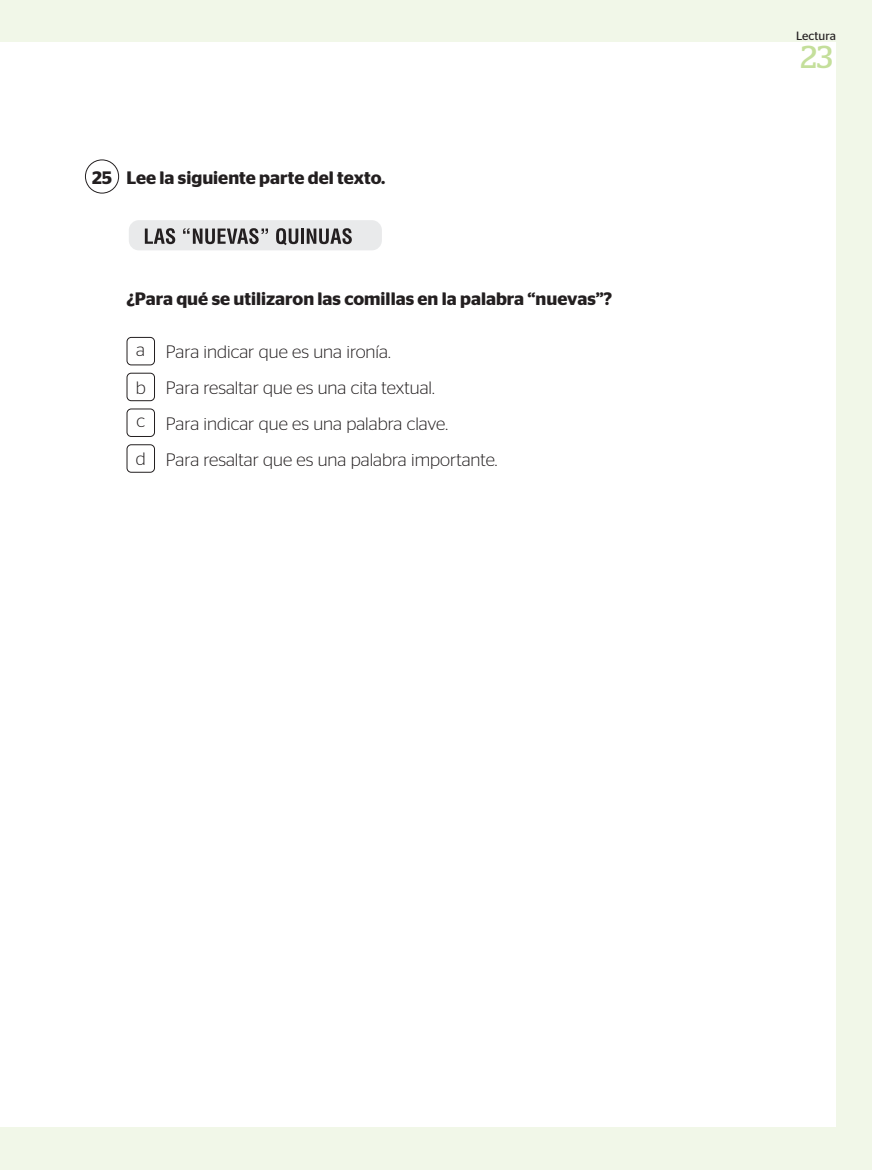
<style>
.page{position:relative;width:872px;height:1170px;background:#fff}
.page>*{position:absolute;margin:0;border:0;box-sizing:border-box;transform-origin:0 0}
.t1{font:31.65px "Stag";color:#c4df9b}
.t2{font:300 18px/36px "Stag Sans";color:#231f20}
.t3{font:600 18px "Stag Sans";color:#231f20}
.t4{font:12px "Stag Sans";color:#231f20}
</style>
<div class="page">
<div style="left:0;top:0;width:872px;height:1169px;background:#f1f7e8"></div>
<div style="left:0;top:43px;width:836px;height:1084px;background:#fff"></div>
<div style="left:85px;top:159px;width:34px;height:34px;border:1px solid #231f20;border-radius:50%"></div>
<div style="left:127px;top:337px;width:28px;height:28px;border:1px solid #231f20;border-radius:4px"></div>
<div style="left:127px;top:373px;width:28px;height:28px;border:1px solid #231f20;border-radius:4px"></div>
<div style="left:127px;top:408px;width:28px;height:29px;border:1px solid #231f20;border-radius:4px"></div>
<div style="left:127px;top:444px;width:28px;height:28px;border:1px solid #231f20;border-radius:4px"></div>
<svg style="left:129px;top:220px;width:253px;height:30px;background:#c3c4c4"></svg>
<p class="t3" style="left:92px;top:167px;width:295px">25 Lee la siguiente parte del texto.</p>
<p class="t3" style="left:126px;top:288px;width:487px">¿Para qué se utilizaron las comillas en la palabra “nuevas”?</p>
<p class="t2" style="left:136px;top:330px;width:11px;line-height:37.7px">a b</p>
<p class="t2" style="left:136px;top:402px;width:12px;line-height:37.5px">c d</p>
<p class="t2" style="left:166px;top:333px;width:333px">Para indicar que es una ironía.<br>Para resaltar que es una cita textual.<br>Para indicar que es una palabra clave.<br>Para resaltar que es una palabra importante.</p>
<p class="t4" style="left:796px;top:29px;width:41px">Lectura</p>
<h1 class="t1" style="left:800px;top:38px;width:34px">23</h1>
</div>
